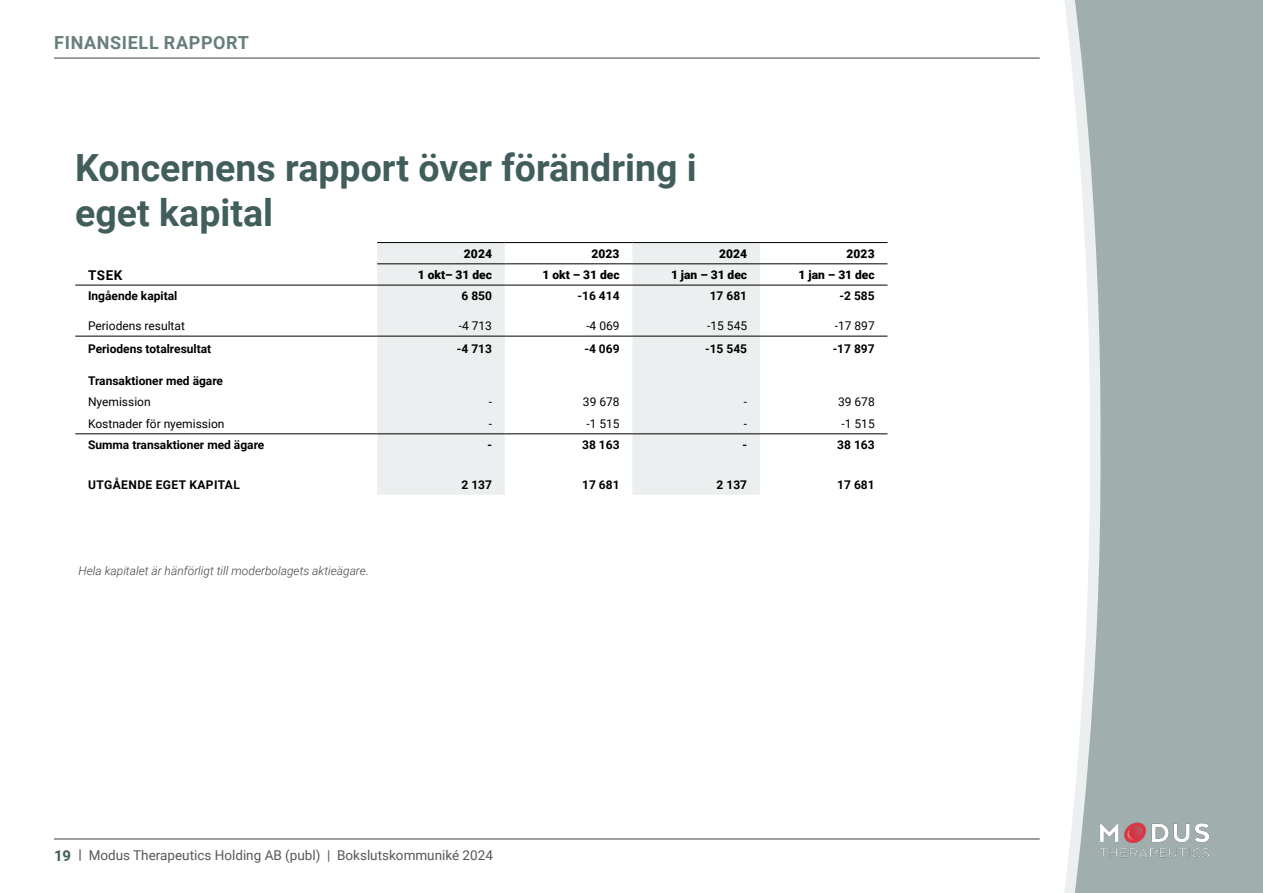
<style>
.page{position:relative;width:1263px;height:893px;background:#fff}
.page>*{position:absolute;margin:0;border:0;box-sizing:border-box;transform-origin:0 0}
.t1{font:700 37.5px/45px "Roboto";color:#415e5c}
.t2{font:700 18px "Roboto";letter-spacing:.035em;color:#677e7d}
.t3{font:13.5px "Roboto";color:#575756}
.t4{font:700 13.5px "Roboto";color:#000}
.t5{font:700 12px "Roboto";color:#000}
.t6{font:12px "Roboto";color:#000}
.t7{font:900 12px "Roboto";color:#000}
.t8{font:italic 300 12px "Roboto";color:#3f4146}
.t9{font:700 12px "Roboto";letter-spacing:.035em;color:#000}
.s1{font-weight:700;font-size:15px;color:#415e5c}
.s2{font-weight:700}
</style>
<div class="page">
<hr style="left:54px;top:839px;width:986px;height:1px;background:#3f4146">
<hr style="left:54px;top:58px;width:986px;height:1px;background:#3f4146">
<svg style="left:1064px;top:0;width:11px;height:893px"></svg>
<svg style="left:1075px;top:0;width:188px;height:893px;background:#a8b5b4"></svg>
<img style="left:1084px;top:814px;width:140px;height:50px">
<svg style="left:377px;top:243px;width:383px;height:252px;fill:#ecefef"></svg>
<svg style="left:760px;top:243px;width:127px;height:191px"></svg>
<hr style="left:75px;top:285px;width:302px;height:1px;background:#000">
<hr style="left:377px;top:242px;width:128px;height:1px;background:#000">
<hr style="left:505px;top:242px;width:127px;height:1px;background:#000">
<hr style="left:632px;top:242px;width:128px;height:1px;background:#000">
<hr style="left:760px;top:242px;width:127px;height:1px;background:#000">
<hr style="left:505px;top:285px;width:127px;height:1px;background:#000">
<hr style="left:377px;top:264px;width:128px;height:1px;background:#000">
<hr style="left:505px;top:264px;width:127px;height:1px;background:#000">
<hr style="left:632px;top:264px;width:128px;height:1px;background:#000">
<hr style="left:760px;top:264px;width:127px;height:1px;background:#000">
<hr style="left:377px;top:285px;width:128px;height:1px;background:#000">
<hr style="left:632px;top:285px;width:128px;height:1px;background:#000">
<hr style="left:760px;top:285px;width:127px;height:1px;background:#000">
<hr style="left:75px;top:336px;width:302px;height:1px;background:#000">
<hr style="left:377px;top:336px;width:128px;height:1px;background:#000">
<hr style="left:505px;top:336px;width:127px;height:1px;background:#000">
<hr style="left:632px;top:336px;width:128px;height:1px;background:#000">
<hr style="left:760px;top:336px;width:127px;height:1px;background:#000">
<hr style="left:75px;top:434px;width:302px;height:1px;background:#000">
<hr style="left:377px;top:434px;width:128px;height:1px;background:#000">
<hr style="left:505px;top:434px;width:127px;height:1px;background:#000">
<hr style="left:632px;top:434px;width:128px;height:1px;background:#000">
<hr style="left:760px;top:434px;width:127px;height:1px;background:#000">
<p class="t2" style="left:54px;top:30px;width:196px">FINANSIELL RAPPORT</p>
<p class="t1" style="left:75px;top:144px;width:623px">Koncernens rapport över förändring i eget kapital</p>
<p class="t7" style="left:464px;top:245px;width:30px">2024</p>
<p class="t7" style="left:591px;top:245px;width:30px">2023</p>
<p class="t7" style="left:719px;top:245px;width:30px">2024</p>
<p class="t7" style="left:846px;top:245px;width:30px">2023</p>
<p class="t4" style="left:88px;top:265px;width:36px">TSEK</p>
<p class="t7" style="left:418px;top:266px;width:76px">1 okt– 31 dec</p>
<p class="t7" style="left:542px;top:266px;width:79px">1 okt – 31 dec</p>
<p class="t7" style="left:671px;top:266px;width:78px">1 jan – 31 dec</p>
<p class="t7" style="left:799px;top:266px;width:78px">1 jan – 31 dec</p>
<p class="t5" style="left:88px;top:288px;width:91px">Ingående kapital</p>
<p class="t5" style="left:461px;top:288px;width:32px">6 850</p>
<p class="t5" style="left:577px;top:288px;width:44px">-16 414</p>
<p class="t5" style="left:710px;top:288px;width:39px">17 681</p>
<p class="t5" style="left:839px;top:288px;width:37px">-2 585</p>
<p class="t6" style="left:88px;top:317px;width:98px">Periodens resultat</p>
<p class="t6" style="left:459px;top:317px;width:35px">-4 713</p>
<p class="t6" style="left:586px;top:317px;width:35px">-4 069</p>
<p class="t6" style="left:707px;top:317px;width:42px">-15 545</p>
<p class="t6" style="left:835px;top:317px;width:42px">-17 897</p>
<p class="t5" style="left:88px;top:341px;width:125px">Periodens totalresultat</p>
<p class="t5" style="left:457px;top:341px;width:37px">-4 713</p>
<p class="t5" style="left:584px;top:341px;width:37px">-4 069</p>
<p class="t5" style="left:705px;top:341px;width:44px">-15 545</p>
<p class="t5" style="left:833px;top:341px;width:44px">-17 897</p>
<p class="t5" style="left:88px;top:372px;width:137px">Transaktioner med ägare</p>
<p class="t6" style="left:88px;top:394px;width:64px">Nyemission</p>
<p class="t6" style="left:489px;top:394px;width:5px">-</p>
<p class="t6" style="left:583px;top:394px;width:38px">39 678</p>
<p class="t6" style="left:744px;top:394px;width:5px">-</p>
<p class="t6" style="left:838px;top:394px;width:38px">39 678</p>
<p class="t6" style="left:88px;top:415px;width:138px">Kostnader för nyemission</p>
<p class="t6" style="left:489px;top:415px;width:5px">-</p>
<p class="t6" style="left:586px;top:415px;width:35px">-1 515</p>
<p class="t6" style="left:744px;top:415px;width:5px">-</p>
<p class="t6" style="left:841px;top:415px;width:35px">-1 515</p>
<p class="t5" style="left:88px;top:436px;width:178px">Summa transaktioner med ägare</p>
<p class="t5" style="left:487px;top:436px;width:6px">-</p>
<p class="t5" style="left:582px;top:436px;width:39px">38 163</p>
<p class="t5" style="left:742px;top:436px;width:6px">-</p>
<p class="t5" style="left:837px;top:436px;width:39px">38 163</p>
<p class="t9" style="left:88px;top:476px;width:153px">UTGÅENDE EGET KAPITAL</p>
<p class="t5" style="left:461px;top:476px;width:32px">2 137</p>
<p class="t5" style="left:582px;top:476px;width:39px">17 681</p>
<p class="t5" style="left:717px;top:476px;width:32px">2 137</p>
<p class="t5" style="left:837px;top:476px;width:39px">17 681</p>
<p class="t8" style="left:79px;top:562px;width:292px">Hela kapitalet är hänförligt till moderbolagets aktieägare.</p>
<p class="t3" style="left:54px;top:846px;width:440px"><span class="s1">19</span> <span class="s2">|</span> Modus Therapeutics Holding AB (publ) | Bokslutskommuniké 2024</p>
</div>
